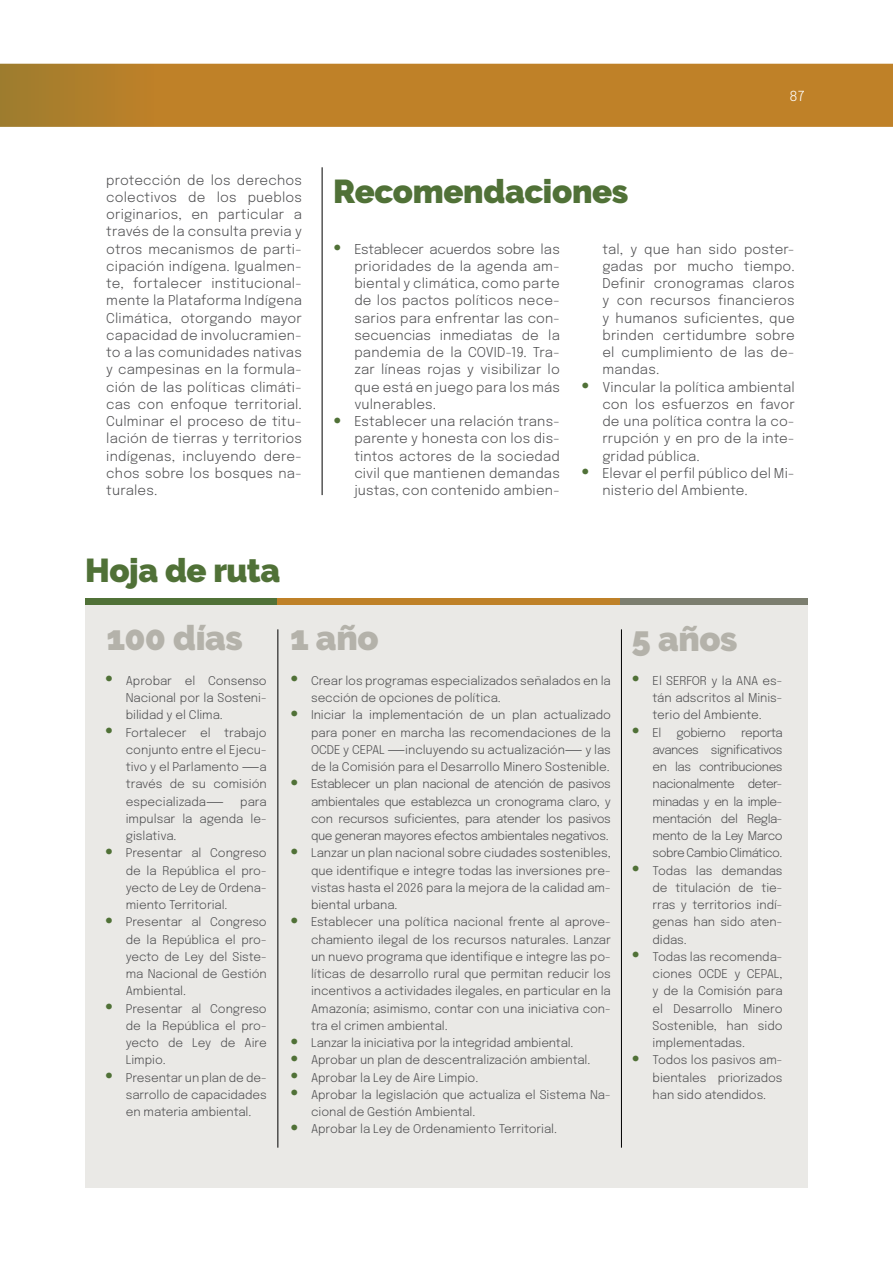
<style>
.page{position:relative;width:893px;height:1263px;background:#fff}
.page>*{position:absolute;margin:0;border:0;box-sizing:border-box;transform-origin:0 0}
.t1{font:900 34.5px "Raleway";letter-spacing:-.01em;color:#b4b2aa}
.t2{font:900 33px "Raleway";letter-spacing:-.01em;color:#507137}
.t3{font:300 13.8px "Epilogue";color:#fff}
.t4{font:300 13.5px/17.2px "Epilogue";letter-spacing:.015em;color:#4d4d4f;text-align:justify}
.t5{font:300 12px/17.2px "Epilogue";letter-spacing:-.005em;color:#4d4d4f;text-align:justify}
.s1{font-family:"Helvetica Neue";font-weight:700;color:#507137}
.s2{font-family:"Helvetica Neue";font-weight:700;font-size:13.5px;color:#507137}
.s3{font-family:"Helvetica Neue"}
</style>
<div class="page">
<svg style="left:0;top:64px;width:893px;height:63px"></svg>
<div style="left:85px;top:599px;width:723px;height:589px;background:#eae9e6"></div>
<div style="left:85px;top:599px;width:209px;height:6px;background:#507137"></div>
<div style="left:277px;top:599px;width:366px;height:6px;background:#bf8128"></div>
<div style="left:621px;top:599px;width:187px;height:6px;background:#7c7e6f"></div>
<hr style="left:322px;top:167px;width:1px;height:328px;background:#000">
<hr style="left:278px;top:629px;width:1px;height:519px;background:#000">
<hr style="left:621px;top:629px;width:1px;height:519px;background:#000">
<p class="t4" style="left:106px;top:170px;width:197px">protección de los derechos colectivos de los pueblos originarios, en particular a través de la consulta previa y otros mecanismos de parti&shy;cipación indígena. Igualmen&shy;te, fortalecer institucional&shy;mente la Plataforma Indígena Climática, otorgando mayor capacidad de involucramien&shy;to a las comunidades nativas y campesinas en la formula&shy;ción de las políticas climáti&shy;cas con enfoque territorial.<br>Culminar el proceso de titu&shy;lación de tierras y territorios indígenas, incluyendo dere&shy;chos sobre los bosques na&shy;turales.</p>
<h2 class="t2" style="left:85px;top:551px;width:197px">Hoja de ruta</h2>
<h2 class="t2" style="left:333px;top:172px;width:297px">Recomendaciones</h2>
<p class="t3" style="left:789px;top:86px;width:16px">87</p>
<p class="t4" style="left:354px;top:239px;width:207px;text-indent:-21px"><span class="s1">●</span> Establecer acuerdos sobre las prioridades de la agenda am&shy;biental y climática, como parte de los pactos políticos nece&shy;sarios para enfrentar las con&shy;secuencias inmediatas de la pandemia de la COVI</p>
<p class="t4" style="left:354px;top:343px;width:207px;text-indent:143px">D-19. Tra&shy;zar líneas rojas y visibilizar lo que está en juego para los más vulnerables.</p>
<p class="t4" style="left:354px;top:412px;width:207px;text-indent:-21px"><span class="s1">●</span> Establecer una relación trans&shy;parente y honesta con los dis&shy;tintos actores de la sociedad civil que mantienen demandas justas, con contenido ambien-</p>
<p class="t4" style="left:602px;top:239px;width:194px">tal, y que han sido poster&shy;gadas por mucho tiempo.<br>Definir cronogramas claros y con recursos financieros y humanos suficientes, que brinden certidumbre sobre el cumplimiento de las de&shy;mandas.</p>
<p class="t4" style="left:602px;top:377px;width:194px;text-indent:-21px"><span class="s1">●</span> Vincular la política ambiental con los esfuerzos en favor de una política contra la co&shy;rrupción y en pro de la inte&shy;gridad pública.</p>
<p class="t4" style="left:602px;top:464px;width:194px;text-indent:-21px"><span class="s1">●</span> Elevar el perfil público del Mi&shy;nisterio del Ambiente.</p>
<h1 class="t1" style="left:107px;top:618px;width:138px">100 días</h1>
<h1 class="t1" style="left:290px;top:618px;width:90px">1 año</h1>
<h1 class="t1" style="left:631px;top:619px;width:107px">5 años</h1>
<p class="t5" style="left:126px;top:671px;width:143px;text-indent:-21px"><span class="s2">●</span> Aprobar el Consenso Nacional por la Sosteni&shy;bilidad y el Clima.</p>
<p class="t5" style="left:126px;top:723px;width:143px;text-indent:-21px"><span class="s2">●</span> Fortalecer el trabajo conjunto entre el Ejecu&shy;tivo y el Parlamento <span class="s3">―</span>a través de su comisión especializada<span class="s3">―</span></p>
<p class="t5" style="left:311px;top:671px;width:301px;text-indent:-21px"><span class="s2">●</span> Crear los programas especializados señalados en la sección de opciones de política.</p>
<p class="t5" style="left:311px;top:706px;width:301px;text-indent:-21px"><span class="s2">●</span> Iniciar la implementación de un plan actualizado para poner en marcha las recomendaciones de la OCDE y CEPAL <span class="s3">―</span>incluyendo su actualización<span class="s3">―</span> y las de la Comisión para el Desarrollo Minero Sostenible.</p>
<p class="t5" style="left:311px;top:775px;width:301px;text-indent:-21px"><span class="s2">●</span> Establecer un plan nacional de atención de pasivos ambientales que establezca un cronograma claro, y con recursos suficientes, para atender los pasivos que generan mayores efectos ambientales negativos.</p>
<p class="t5" style="left:311px;top:844px;width:301px;text-indent:-21px"><span class="s2">●</span> Lanzar un plan nacional sobre ciudades sostenibles, que identifique e integre todas las inversiones pre&shy;vistas hasta el 2026 para la mejora de la calidad am&shy;biental urbana.</p>
<p class="t5" style="left:311px;top:913px;width:301px;text-indent:-21px"><span class="s2">●</span> Establecer una política nacional frente al aprove&shy;chamiento ilegal de los recursos naturales. Lanzar un nuevo programa que identifique e integre las po&shy;líticas de desarrollo rural que permitan reducir los incentivos a actividades ilegales, en particular en la Amazonía; asimismo, contar con una iniciativa con&shy;tra el crimen ambiental.</p>
<p class="t5" style="left:290px;top:1033px;width:285px"><span class="s2">●</span> Lanzar la iniciativa por la integridad ambiental.</p>
<p class="t5" style="left:290px;top:1051px;width:302px"><span class="s2">●</span> Aprobar un plan de descentralización ambiental.</p>
<p class="t5" style="left:290px;top:1068px;width:190px"><span class="s2">●</span> Aprobar la Ley de Aire Limpio.</p>
<p class="t5" style="left:311px;top:1085px;width:301px;text-indent:-21px"><span class="s2">●</span> Aprobar la legislación que actualiza el Sistema Na&shy;cional de Gestión Ambiental.</p>
<p class="t5" style="left:290px;top:1120px;width:268px"><span class="s2">●</span> Aprobar la Ley de Ordenamiento Territorial.</p>
<p class="t5" style="left:653px;top:671px;width:132px;text-indent:-21px"><span class="s2">●</span> El SERFOR y la ANA es&shy;tán adscritos al Minis&shy;terio del Ambiente.</p>
<p class="t5" style="left:632px;top:723px;width:31px"><span class="s2">●</span> El</p>
<p class="t5" style="left:677px;top:723px;width:51px">gobierno</p>
<p class="t5" style="left:653px;top:723px;width:132px;text-indent:88px">reporta avances significativos en las contribuciones nacionalmente deter&shy;minadas y en la imple&shy;mentación del Regla&shy;mento de la Ley Marco sobre Cambio Climático.</p>
<p class="t5" style="left:653px;top:861px;width:132px;text-indent:-21px"><span class="s2">●</span> Todas las demandas de titulación de tie&shy;rras y territorios indí&shy;genas han sido aten&shy;didas.</p>
<p class="t5" style="left:653px;top:947px;width:132px;text-indent:-21px"><span class="s2">●</span> Todas las recomenda&shy;ciones OCDE y CEPAL, y de la Comisión para el Desarrollo Minero Sostenible, han sido implementadas.</p>
<p class="t5" style="left:653px;top:1051px;width:132px;text-indent:-21px"><span class="s2">●</span> Todos los pasivos am&shy;bientales priorizados han sido atendidos.</p>
<p class="t5" style="left:126px;top:792px;width:143px;text-indent:114px">para impulsar la agenda le&shy;gislativa.</p>
<p class="t5" style="left:126px;top:844px;width:143px;text-indent:-21px"><span class="s2">●</span> Presentar al Congreso de la República el pro&shy;yecto de Ley de Ordena&shy;miento Territorial.</p>
<p class="t5" style="left:126px;top:913px;width:143px;text-indent:-21px"><span class="s2">●</span> Presentar al Congreso de la República el pro&shy;yecto de Ley del Siste&shy;ma Nacional de Gestión Ambiental.</p>
<p class="t5" style="left:126px;top:999px;width:143px;text-indent:-21px"><span class="s2">●</span> Presentar al Congreso de la República el pro&shy;yecto de Ley de Aire Limpio.</p>
<p class="t5" style="left:126px;top:1068px;width:143px;text-indent:-21px"><span class="s2">●</span> Presentar un plan de de&shy;sarrollo de capacidades en materia ambiental.</p>
</div>
